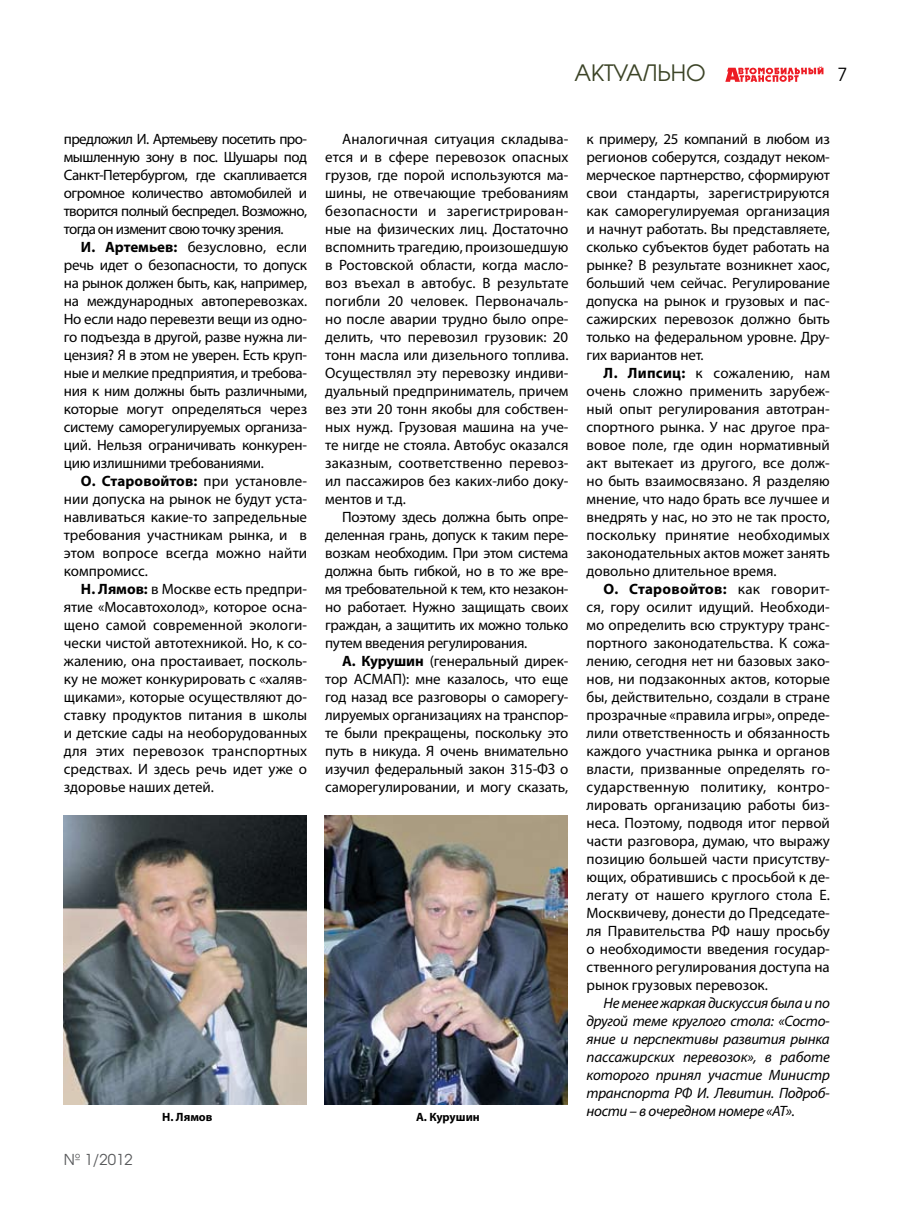
<style>
.page{position:relative;width:915px;height:1212px;background:#fff}
.page>*{position:absolute;margin:0;border:0;box-sizing:border-box;transform-origin:0 0}
.t1{font:22.5px "AG Avalanche C";color:#3c4427}
.t2{font:18px "AG Avalanche C";color:#000}
.t3{font:15px/18px "Myriad Pro";letter-spacing:-.005em;color:#000;text-align:justify}
.t4{font:italic 15px/18px "Myriad Pro";letter-spacing:-.02em;color:#000;text-align:justify}
.t5{font:15px "AG Avalanche C";color:#58595b}
.t6{font:700 12px "Myriad Pro";color:#000}
.s1{font-weight:700}
</style>
<div class="page">
<svg style="left:725px;top:66px;width:98px;height:16px"></svg>
<img style="left:64px;top:815px;width:242px;height:289px">
<img style="left:324px;top:815px;width:243px;height:289px">
<h1 class="t1" style="left:574px;top:59px;width:133px">АКТУАЛЬНО</h1>
<p class="t2" style="left:837px;top:63px;width:11px">7</p>
<p class="t3" style="left:64px;top:130px;width:245px">предложил И. Артемьеву посетить про&shy;мышленную зону в пос. Шушары под Санкт-Петербургом, где скапливается огромное количество автомобилей и творится полный беспредел. Возможно, тогда он изменит свою точку зрения.</p>
<p class="t3" style="left:64px;top:238px;width:245px;text-indent:17px"><span class="s1">И. Артемьев:</span> безусловно, если речь идет о безопасности, то допуск на рынок должен быть, как, например, на международных автоперевозках.<br>Но если надо перевезти вещи из одно&shy;го подъезда в другой, разве нужна ли&shy;цензия? Я в этом не уверен. Есть круп&shy;ные и мелкие предприятия, и требова&shy;ния к ним должны быть различными, которые могут определяться через систему саморегулируемых организа&shy;ций. Нельзя ограничивать конкурен&shy;цию излишними требованиями.</p>
<p class="t3" style="left:64px;top:472px;width:245px;text-indent:17px"><span class="s1">О. Старовойтов:</span> при установле&shy;нии допуска на рынок не будут уста&shy;навливаться какие-то запредельные требования участникам рынка, и в этом вопросе всегда можно найти компромисс.</p>
<p class="t3" style="left:64px;top:580px;width:245px;text-indent:17px"><span class="s1">Н. Лямов:</span> в Москве есть предпри&shy;ятие «Мосавтохолод», которое осна&shy;щено самой современной экологи&shy;чески чистой автотехникой. Но, к со&shy;жалению, она простаивает, посколь&shy;ку не может конкурировать с «халяв&shy;щиками», которые осуществляют до&shy;ставку продуктов питания в школы и детские сады на необорудованных для этих перевозок транспортных средствах. И здесь речь идет уже о здоровье наших детей.</p>
<p class="t3" style="left:325px;top:130px;width:245px;text-indent:17px">Аналогичная ситуация складыва&shy;ется и в сфере перевозок опасных грузов, где порой используются ма&shy;шины, не отвечающие требованиям безопасности и зарегистрирован&shy;ные на физических лиц. Достаточно вспомнить трагедию, произошедшую в Ростовской области, когда масло&shy;воз въехал в автобус. В результате погибли 20 человек. Первоначаль&shy;но после аварии трудно было опре&shy;делить, что перевозил грузовик: 20 тонн масла или дизельного топлива.<br>Осуществлял эту перевозку индиви&shy;дуальный предприниматель, причем вез эти 20 тонн якобы для собствен&shy;ных нужд. Грузовая машина на уче&shy;те нигде не стояла. Автобус оказался заказным, соответственно перевоз&shy;ил пассажиров без каких-либо доку&shy;ментов и т.д.</p>
<p class="t3" style="left:325px;top:508px;width:245px;text-indent:17px">Поэтому здесь должна быть опре&shy;деленная грань, допуск к таким пере&shy;возкам необходим. При этом система должна быть гибкой, но в то же вре&shy;мя требовательной к тем, кто незакон&shy;но работает. Нужно защищать своих граждан, а защитить их можно только путем введения регулирования.</p>
<p class="t3" style="left:325px;top:652px;width:245px;text-indent:17px"><span class="s1">А. Курушин</span> (генеральный дирек&shy;тор АСМАП): мне казалось, что еще год назад все разговоры о саморегу&shy;лируемых организациях на транспор&shy;те были прекращены, поскольку это путь в никуда. Я очень внимательно изучил федеральный закон 315-ФЗ о саморегулировании, и могу сказать,</p>
<p class="t5" style="left:64px;top:1150px;width:70px">№ 1/2012</p>
<p class="t6" style="left:162px;top:1109px;width:52px">Н. Лямов</p>
<p class="t6" style="left:416px;top:1109px;width:65px">А. Курушин</p>
<p class="t3" style="left:586px;top:130px;width:245px">к примеру, 25 компаний в любом из регионов соберутся, создадут неком&shy;мерческое партнерство, сформируют свои стандарты, зарегистрируются как саморегулируемая организация и начнут работать. Вы представляете, сколько субъектов будет работать на рынке? В результате возникнет хаос, больший чем сейчас. Регулирование допуска на рынок и грузовых и пас&shy;сажирских перевозок должно быть только на федеральном уровне. Дру&shy;гих вариантов нет.</p>
<p class="t3" style="left:586px;top:364px;width:245px;text-indent:17px"><span class="s1">Л. Липсиц:</span> к сожалению, нам очень сложно применить зарубеж&shy;ный опыт регулирования автотран&shy;спортного рынка. У нас другое пра&shy;вовое поле, где один нормативный акт вытекает из другого, все долж&shy;но быть взаимосвязано. Я разделяю мнение, что надо брать все лучшее и внедрять у нас, но это не так просто, поскольку принятие необходимых законодательных актов может занять довольно длительное время.</p>
<p class="t3" style="left:586px;top:580px;width:245px;text-indent:17px"><span class="s1">О. Старовойтов:</span> как говорит&shy;ся, гору осилит идущий. Необходи&shy;мо определить всю структуру транс&shy;портного законодательства. К сожа&shy;лению, сегодня нет ни базовых зако&shy;нов, ни подзаконных актов, которые бы, действительно, создали в стране прозрачные «правила игры», опреде&shy;лили ответственность и обязанность каждого участника рынка и органов власти, призванные определять го&shy;сударственную политику, контро&shy;лировать организацию работы биз&shy;неса. Поэтому, подводя итог первой части разговора, думаю, что выражу позицию большей части присутству&shy;ющих, обратившись с просьбой к де&shy;легату от нашего круглого стола Е.<br>Москвичеву, донести до Председате&shy;ля Правительства РФ нашу просьбу о необходимости введения государ&shy;ственного регулирования доступа на рынок грузовых перевозок.</p>
<p class="t4" style="left:586px;top:994px;width:245px;text-indent:17px">Не менее жаркая дискуссия была и по другой теме круглого стола: «Состо&shy;яние и перспективы развития рынка пассажирских перевозок», в работе которого принял участие Министр транспорта РФ И. Левитин. Подроб&shy;ности – в очередном номере «АТ».</p>
</div>
